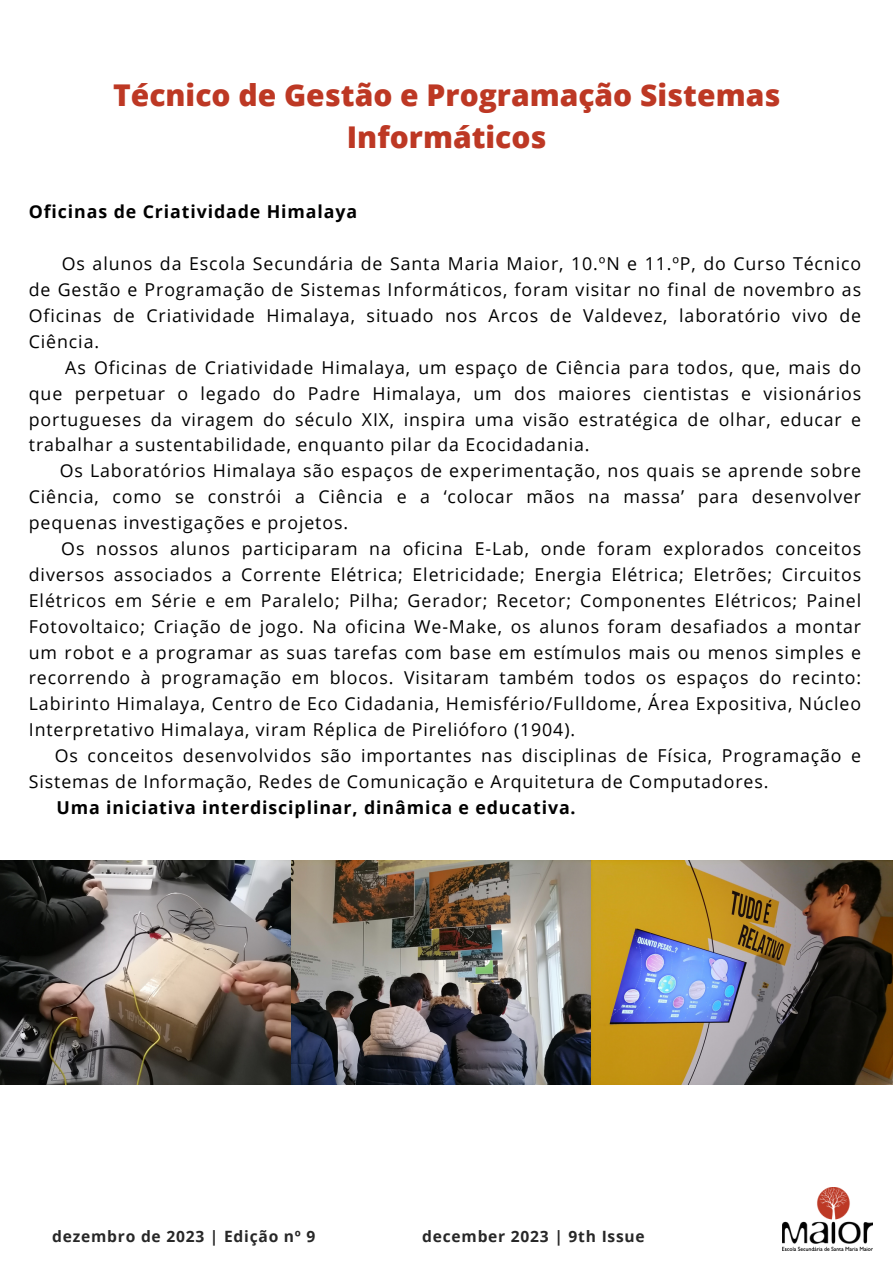
<style>
.page{position:relative;width:893px;height:1264px;background:#fff}
.page>*{position:absolute;margin:0;border:0;box-sizing:border-box;transform-origin:0 0}
.t1{font:800 30px/41.7px "Open Sans";color:#bd3824;text-align:center}
.t2{font:17.7px/25.8px "Open Sans";letter-spacing:.05em;color:#000;text-align:justify}
.t3{font:700 17.7px "Open Sans";letter-spacing:.05em;color:#000}
.t4{font:700 15.6px "Open Sans";letter-spacing:.05em;color:#272727}
</style>
<div class="page">
<img style="left:782px;top:1187px;width:90px;height:63px">
<img style="left:0;top:860px;width:892px;height:224px">
<p class="t1" style="left:113px;top:74px;width:668px">Técnico de Gestão e Programação Sistemas<br>Informáticos</p>
<p class="t3" style="left:29px;top:199px;width:330px">Oficinas de Criatividade Himalaya</p>
<p class="t2" style="left:29px;top:250px;width:833px;text-indent:33px">Os alunos da Escola Secundária de Santa Maria Maior, 10.ºN e 11.ºP, do Curso Técnico de Gestão e Programação de Sistemas Informáticos, foram visitar no final de novembro as Oficinas de Criatividade Himalaya, situado nos Arcos de Valdevez, laboratório vivo de Ciência.</p>
<p class="t2" style="left:29px;top:354px;width:833px;text-indent:36px">As Oficinas de Criatividade Himalaya, um espaço de Ciência para todos, que, mais do que perpetuar o legado do Padre Himalaya, um dos maiores cientistas e visionários portugueses da viragem do século XIX, inspira uma visão estratégica de olhar, educar e trabalhar a sustentabilidade, enquanto pilar da Ecocidadania.</p>
<p class="t2" style="left:29px;top:457px;width:833px;text-indent:31px">Os Laboratórios Himalaya são espaços de experimentação, nos quais se aprende sobre Ciência, como se constrói a Ciência e a ‘colocar mãos na massa’ para desenvolver pequenas investigações e projetos.</p>
<p class="t2" style="left:29px;top:535px;width:833px;text-indent:32px">Os nossos alunos participaram na oficina E-Lab, onde foram explorados conceitos diversos associados a Corrente Elétrica; Eletricidade; Energia Elétrica; Eletrões; Circuitos Elétricos em Série e em Paralelo; Pilha; Gerador; Recetor; Componentes Elétricos; Painel Fotovoltaico; Criação de jogo. Na oficina We-Make, os alunos foram desafiados a montar um robot e a programar as suas tarefas com base em estímulos mais ou menos simples e recorrendo à programação em blocos. Visitaram também todos os espaços do recinto:<br>Labirinto Himalaya, Centro de Eco Cidadania, Hemisfério/Fulldome, Área Expositiva, Núcleo Interpretativo Himalaya, viram Réplica de Pirelióforo (1904).</p>
<p class="t2" style="left:29px;top:742px;width:833px;text-indent:26px">Os conceitos desenvolvidos são importantes nas disciplinas de Física, Programação e<br>Sistemas de Informação, Redes de Comunicação e Arquitetura de Computadores.</p>
<p class="t3" style="left:56px;top:795px;width:520px">Uma iniciativa interdisciplinar, dinâmica e educativa.</p>
<p class="t4" style="left:52px;top:1225px;width:265px">dezembro de 2023 | Edição nº 9</p>
<p class="t4" style="left:422px;top:1225px;width:224px">december 2023 | 9th Issue</p>
</div>
